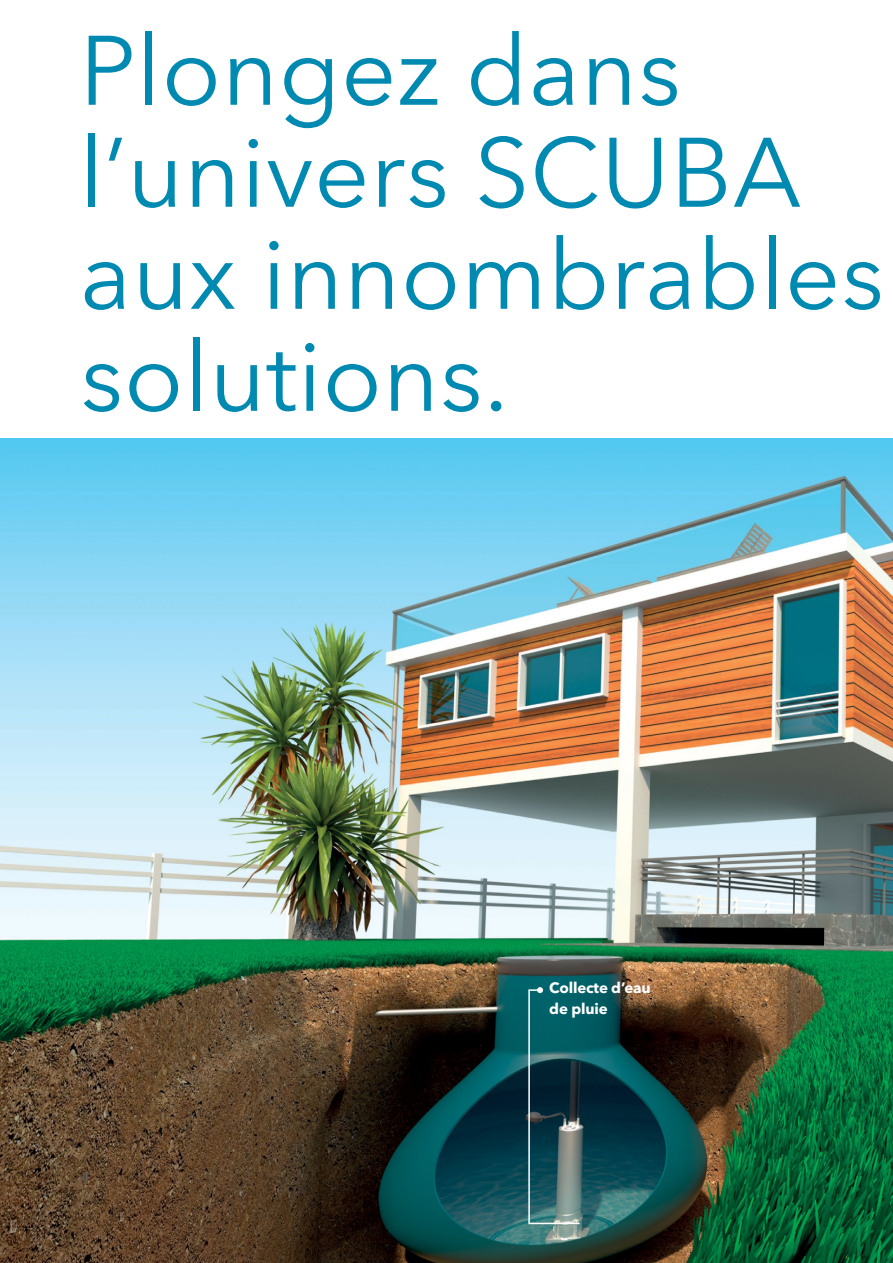
<style>
.page{position:relative;width:893px;height:1263px;background:#fff}
.page>*{position:absolute;margin:0;border:0;box-sizing:border-box;transform-origin:0 0}
.t1{font:97.5px/102px "Avenir Next LT Pro";letter-spacing:.005em;color:#008ab1}
.t2{font:700 15px/21px "Avenir Next LT Pro";letter-spacing:-.01em;color:#fff}
.t3{font:13.5px "Avenir Next LT Pro";color:#58595b}
</style>
<div class="page">
<img style="left:0;top:438px;width:893px;height:825px">
<svg style="left:528px;top:987px;width:53px;height:238px;background:#2c5e64"></svg>
<p class="t1" style="left:79px;top:20px;width:806px">Plongez dans l’univers SCUBA aux innombrables solutions.</p>
<p class="t3" style="left:81px;top:1169px;width:9px">4</p>
<p class="t2" style="left:549px;top:977px;width:103px">Collecte d’eau de pluie</p>
</div>
